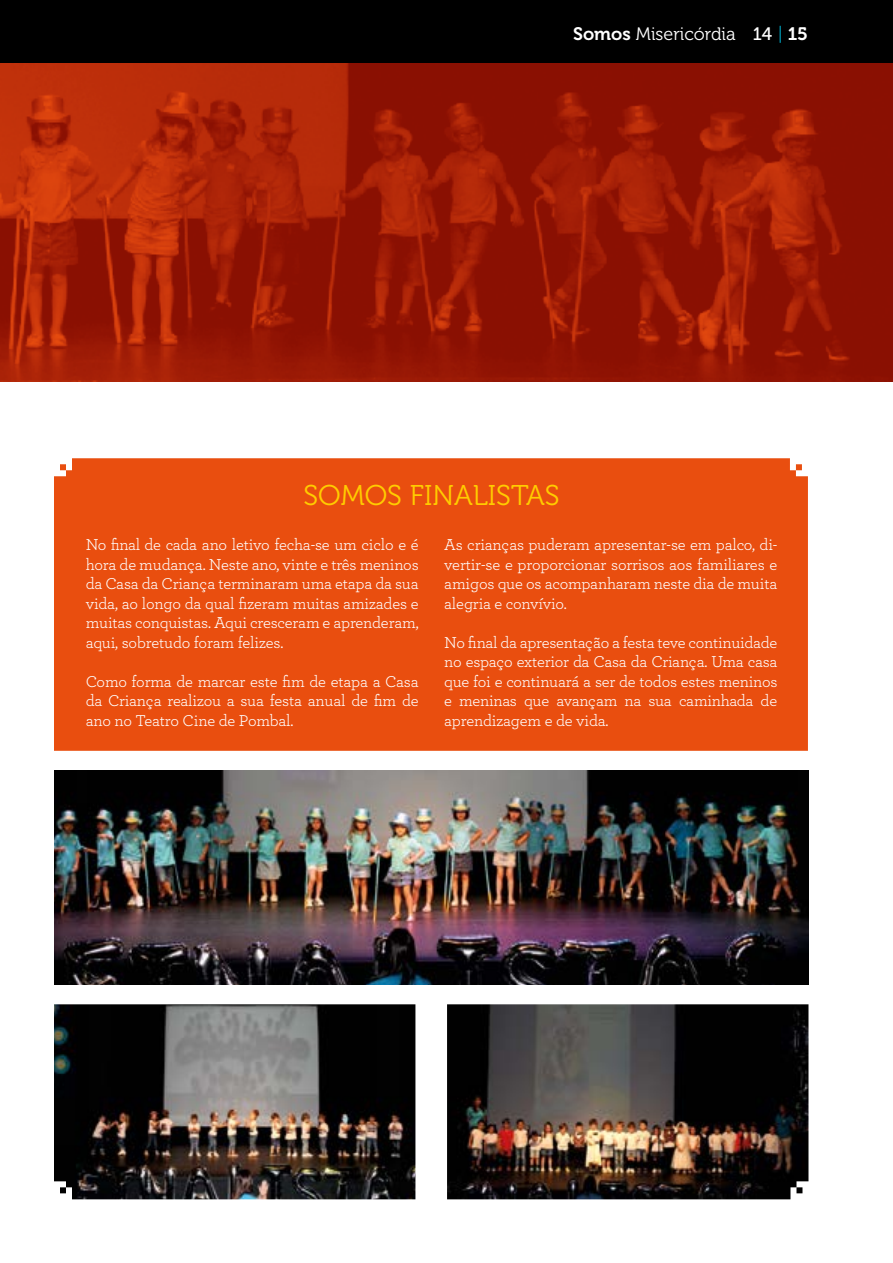
<style>
.page{position:relative;width:893px;height:1263px;background:#fff}
.page>*{position:absolute;margin:0;border:0;box-sizing:border-box;transform-origin:0 0}
.t1{font:28.5px "Museo 300";color:#fc0}
.t2{font:18px "Museo 300";color:#fff}
.t3{font:16.5px/19.5px "Archer";letter-spacing:-.01em;color:#fff;text-align:justify}
.s1{font-family:"Museo 700"}
.s2{font-family:"Museo 500"}
.s3{color:#00a5c2}
</style>
<div class="page">
<div style="left:0;top:0;width:893px;height:64px;background:#000"></div>
<div style="left:54px;top:458px;width:754px;height:293px;background:#e94e0f"></div>
<img style="left:0;top:64px;width:893px;height:318px">
<img style="left:54px;top:770px;width:754px;height:215px">
<img style="left:54px;top:1004px;width:361px;height:195px">
<img style="left:447px;top:1004px;width:361px;height:195px">
<p class="t2" style="left:573px;top:24px;width:236px"><span class="s1">Somos</span> Misericórdia <span class="s2">14</span> <span class="s3">|</span> <span class="s1">15</span></p>
<h1 class="t1" style="left:303px;top:480px;width:258px">SOMOS FINALISTAS</h1>
<p class="t3" style="left:86px;top:534px;width:335px">No final de cada ano letivo fecha-se um ciclo e é hora de mudança. Neste ano, vinte e três meninos da Casa da Criança terminaram uma etapa da sua vida, ao longo da qual fizeram muitas amizades e muitas conquistas. Aqui cresceram e aprenderam, aqui, sobretudo foram felizes.</p>
<p class="t3" style="left:86px;top:671px;width:335px">Como forma de marcar este fim de etapa a Casa da Criança realizou a sua festa anual de fim de ano no Teatro Cine de Pombal.</p>
<p class="t3" style="left:444px;top:534px;width:335px">As crianças puderam apresentar-se em palco, di&shy;vertir-se e proporcionar sorrisos aos familiares e amigos que os acompanharam neste dia de muita alegria e convívio.</p>
<p class="t3" style="left:444px;top:632px;width:335px">No final da apresentação a festa teve continuidade no espaço exterior da Casa da Criança. Uma casa que foi e continuará a ser de todos estes meninos e meninas que avançam na sua caminhada de aprendizagem e de vida.</p>
</div>
